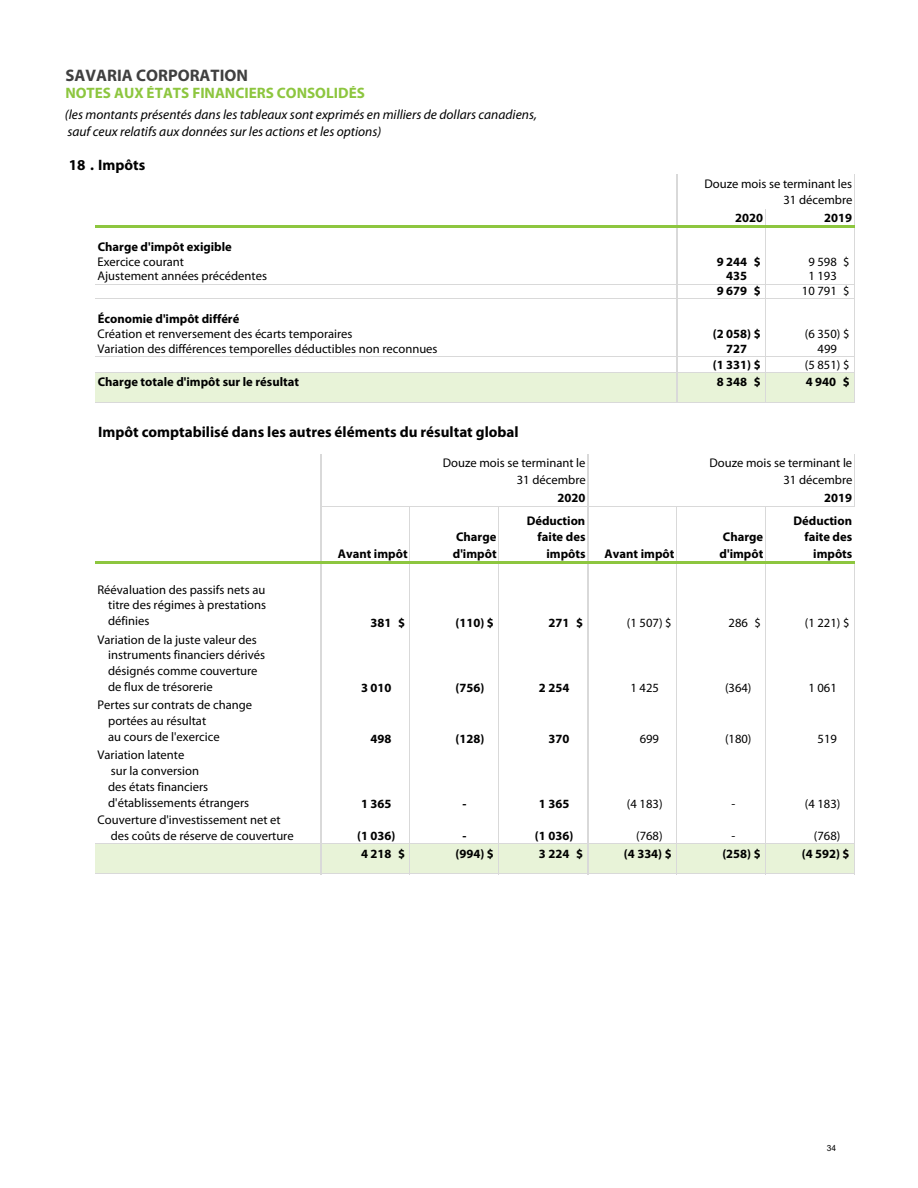
<style>
.page{position:relative;width:918px;height:1188px;background:#fff}
.page>*{position:absolute;margin:0;border:0;box-sizing:border-box;transform-origin:0 0}
.t1{font:700 16.8px "Myriad Pro";color:#404040}
.t2{font:700 15.15px "Myriad Pro";color:#000}
.t3{font:700 15.15px "Myriad Pro";color:#8dc63f}
.t4{font:italic 13.5px/17px "Myriad Pro";color:#000}
.t5{font:12.6px/15.9px "Myriad Pro";color:#000}
.t6{font:700 12.6px/16.4px "Myriad Pro";color:#000}
.t7{font:8.4px "Arial";color:#000}
</style>
<div class="page">
<div style="left:96px;top:372px;width:759px;height:30px;background:#e8f3d8"></div>
<div style="left:96px;top:844px;width:759px;height:30px;background:#e8f3d8"></div>
<hr style="left:676px;top:174px;width:1px;height:52px;background:#d9d9d9">
<svg style="left:765px;top:209px;width:1px;height:17px"></svg>
<hr style="left:854px;top:174px;width:1px;height:52px;background:#d9d9d9">
<hr style="left:96px;top:284px;width:580px;height:1px;background:#d9d9d9">
<hr style="left:96px;top:299px;width:580px;height:1px;background:#d9d9d9">
<hr style="left:96px;top:356px;width:580px;height:1px;background:#d9d9d9">
<hr style="left:96px;top:372px;width:580px;height:1px;background:#d9d9d9">
<hr style="left:96px;top:402px;width:580px;height:1px;background:#d9d9d9">
<hr style="left:854px;top:228px;width:1px;height:175px;background:#d9d9d9">
<hr style="left:322px;top:506px;width:265px;height:1px;background:#d9d9d9">
<hr style="left:676px;top:228px;width:1px;height:175px;background:#d9d9d9">
<hr style="left:765px;top:228px;width:1px;height:175px;background:#d9d9d9">
<hr style="left:320px;top:454px;width:2px;height:108px;background:#d9d9d9">
<hr style="left:409px;top:507px;width:1px;height:55px;background:#d9d9d9">
<hr style="left:498px;top:507px;width:1px;height:55px;background:#d9d9d9">
<hr style="left:587px;top:454px;width:1px;height:108px;background:#d9d9d9">
<hr style="left:676px;top:507px;width:1px;height:55px;background:#d9d9d9">
<hr style="left:765px;top:507px;width:1px;height:55px;background:#d9d9d9">
<hr style="left:854px;top:454px;width:1px;height:53px;background:#d9d9d9">
<hr style="left:96px;top:843px;width:224px;height:1px;background:#d9d9d9">
<hr style="left:322px;top:843px;width:265px;height:1px;background:#d9d9d9">
<hr style="left:96px;top:873px;width:224px;height:1px;background:#d9d9d9">
<hr style="left:322px;top:873px;width:265px;height:1px;background:#d9d9d9">
<hr style="left:676px;top:564px;width:1px;height:310px;background:#d9d9d9">
<hr style="left:854px;top:564px;width:1px;height:310px;background:#d9d9d9">
<hr style="left:765px;top:564px;width:1px;height:310px;background:#d9d9d9">
<hr style="left:320px;top:564px;width:2px;height:310px;background:#d9d9d9">
<hr style="left:587px;top:564px;width:1px;height:310px;background:#d9d9d9">
<hr style="left:409px;top:564px;width:1px;height:310px;background:#d9d9d9">
<hr style="left:498px;top:564px;width:1px;height:310px;background:#d9d9d9">
<hr style="left:96px;top:226px;width:759px;height:2px;background:#8dc63f">
<hr style="left:677px;top:284px;width:178px;height:1px;background:#d9d9d9">
<hr style="left:677px;top:299px;width:178px;height:1px;background:#d9d9d9">
<hr style="left:677px;top:356px;width:178px;height:1px;background:#d9d9d9">
<hr style="left:677px;top:372px;width:178px;height:1px;background:#d9d9d9">
<hr style="left:677px;top:402px;width:178px;height:1px;background:#d9d9d9">
<hr style="left:588px;top:506px;width:267px;height:1px;background:#d9d9d9">
<hr style="left:96px;top:562px;width:759px;height:2px;background:#8dc63f">
<hr style="left:588px;top:843px;width:267px;height:1px;background:#d9d9d9">
<hr style="left:588px;top:873px;width:267px;height:1px;background:#d9d9d9">
<h1 class="t1" style="left:66px;top:67px;width:184px">SAVARIA CORPORATION</h1>
<p class="t3" style="left:65px;top:86px;width:301px">NOTES AUX ÉTATS FINANCIERS CONSOLIDÉS</p>
<p class="t4" style="left:65px;top:106px;width:473px">(les montants présentés dans les tableaux sont exprimés en milliers de dollars canadiens, sauf ceux relatifs aux données sur les actions et les options)</p>
<p class="t2" style="left:69px;top:158px;width:78px">18 . Impôts</p>
<p class="t5" style="left:705px;top:176px;width:150px;text-align:right">Douze mois se terminant les<br>31 décembre</p>
<p class="t6" style="left:735px;top:210px;width:29px">2020</p>
<p class="t6" style="left:824px;top:210px;width:29px">2019</p>
<p class="t6" style="left:98px;top:239px;width:136px">Charge d'impôt exigible</p>
<p class="t5" style="left:98px;top:254px;width:88px">Exercice courant</p>
<p class="t6" style="left:717px;top:253px;width:46px">9 244 $</p>
<p class="t5" style="left:808px;top:254px;width:43px">9 598 $</p>
<p class="t5" style="left:98px;top:269px;width:171px">Ajustement années précédentes</p>
<p class="t6" style="left:726px;top:268px;width:22px">435</p>
<p class="t5" style="left:808px;top:269px;width:30px">1 193</p>
<p class="t6" style="left:717px;top:283px;width:46px">9 679 $</p>
<p class="t5" style="left:802px;top:284px;width:49px">10 791 $</p>
<p class="t6" style="left:98px;top:311px;width:143px">Économie d'impôt différé</p>
<p class="t5" style="left:98px;top:326px;width:256px">Création et renversement des écarts temporaires</p>
<p class="t6" style="left:713px;top:326px;width:49px">(2 058) $</p>
<p class="t5" style="left:805px;top:326px;width:46px">(6 350) $</p>
<p class="t5" style="left:98px;top:341px;width:342px">Variation des différences temporelles déductibles non reconnues</p>
<p class="t6" style="left:726px;top:341px;width:22px">727</p>
<p class="t5" style="left:818px;top:341px;width:21px">499</p>
<p class="t6" style="left:713px;top:357px;width:49px">(1 331) $</p>
<p class="t5" style="left:805px;top:357px;width:46px">(5 851) $</p>
<p class="t6" style="left:98px;top:374px;width:203px">Charge totale d'impôt sur le résultat</p>
<p class="t6" style="left:806px;top:374px;width:46px">4 940 $</p>
<p class="t6" style="left:717px;top:374px;width:46px">8 348 $</p>
<p class="t2" style="left:98px;top:425px;width:422px">Impôt comptabilisé dans les autres éléments du résultat global</p>
<p class="t5" style="left:443px;top:455px;width:144px">Douze mois se terminant le</p>
<p class="t5" style="left:710px;top:455px;width:144px">Douze mois se terminant le</p>
<p class="t5" style="left:517px;top:472px;width:71px">31 décembre</p>
<p class="t5" style="left:784px;top:472px;width:71px">31 décembre</p>
<p class="t5" style="left:108px;top:582px;width:159px;text-align:justify;text-indent:-11px">Réévaluation des passifs nets au titre des régimes à prestations définies</p>
<p class="t5" style="left:108px;top:632px;width:158px;text-indent:-11px">Variation de la juste valeur des instruments financiers dérivés désignés comme couverture de flux de trésorerie</p>
<p class="t5" style="left:108px;top:697px;width:146px;text-indent:-11px">Pertes sur contrats de change portées au résultat<br>au cours de l'exercice</p>
<p class="t5" style="left:108px;top:747px;width:143px;text-indent:-11px">Variation latente<br>sur la conversion<br>des états financiers d'établissements étrangers</p>
<p class="t5" style="left:111px;top:812px;width:184px;text-indent:-13px">Couverture d'investissement net et des coûts de réserve de couverture</p>
<p class="t6" style="left:338px;top:546px;width:71px">Avant impôt</p>
<p class="t6" style="left:453px;top:529px;width:45px">Charge d'impôt</p>
<p class="t6" style="left:557px;top:490px;width:29px">2020</p>
<p class="t6" style="left:824px;top:490px;width:29px">2019</p>
<p class="t6" style="left:527px;top:513px;width:60px;text-align:right">Déduction faite des impôts</p>
<p class="t6" style="left:605px;top:546px;width:71px">Avant impôt</p>
<p class="t6" style="left:720px;top:529px;width:45px">Charge d'impôt</p>
<p class="t6" style="left:793px;top:513px;width:60px;text-align:right">Déduction faite des impôts</p>
<p class="t6" style="left:371px;top:615px;width:36px">381 $</p>
<p class="t6" style="left:548px;top:615px;width:36px">271 $</p>
<p class="t5" style="left:729px;top:616px;width:34px">286 $</p>
<p class="t5" style="left:627px;top:616px;width:46px">(1 507) $</p>
<p class="t5" style="left:805px;top:616px;width:46px">(1 221) $</p>
<p class="t6" style="left:456px;top:615px;width:40px">(110) $</p>
<p class="t6" style="left:361px;top:680px;width:32px">3 010</p>
<p class="t6" style="left:539px;top:680px;width:32px">2 254</p>
<p class="t5" style="left:725px;top:681px;width:28px">(364)</p>
<p class="t6" style="left:456px;top:680px;width:30px">(756)</p>
<p class="t5" style="left:631px;top:681px;width:30px">1 425</p>
<p class="t5" style="left:808px;top:681px;width:30px">1 061</p>
<p class="t6" style="left:371px;top:731px;width:22px">498</p>
<p class="t6" style="left:548px;top:731px;width:22px">370</p>
<p class="t5" style="left:725px;top:731px;width:28px">(180)</p>
<p class="t6" style="left:456px;top:731px;width:30px">(128)</p>
<p class="t5" style="left:640px;top:731px;width:21px">699</p>
<p class="t5" style="left:818px;top:731px;width:21px">519</p>
<p class="t5" style="left:627px;top:796px;width:37px">(4 183)</p>
<p class="t5" style="left:805px;top:796px;width:37px">(4 183)</p>
<p class="t6" style="left:361px;top:796px;width:32px">1 365</p>
<p class="t6" style="left:539px;top:796px;width:32px">1 365</p>
<p class="t5" style="left:731px;top:796px;width:5px">-</p>
<p class="t6" style="left:462px;top:796px;width:6px">-</p>
<p class="t5" style="left:636px;top:828px;width:28px">(768)</p>
<p class="t5" style="left:814px;top:828px;width:28px">(768)</p>
<p class="t6" style="left:357px;top:828px;width:40px">(1 036)</p>
<p class="t6" style="left:535px;top:828px;width:40px">(1 036)</p>
<p class="t5" style="left:731px;top:828px;width:5px">-</p>
<p class="t6" style="left:462px;top:828px;width:6px">-</p>
<p class="t6" style="left:361px;top:846px;width:46px">4 218 $</p>
<p class="t6" style="left:539px;top:846px;width:46px">3 224 $</p>
<p class="t6" style="left:624px;top:846px;width:49px">(4 334) $</p>
<p class="t6" style="left:722px;top:846px;width:40px">(258) $</p>
<p class="t6" style="left:802px;top:846px;width:49px">(4 592) $</p>
<p class="t6" style="left:456px;top:846px;width:40px">(994) $</p>
<p class="t7" style="left:827px;top:1143px;width:11px">34</p>
</div>
